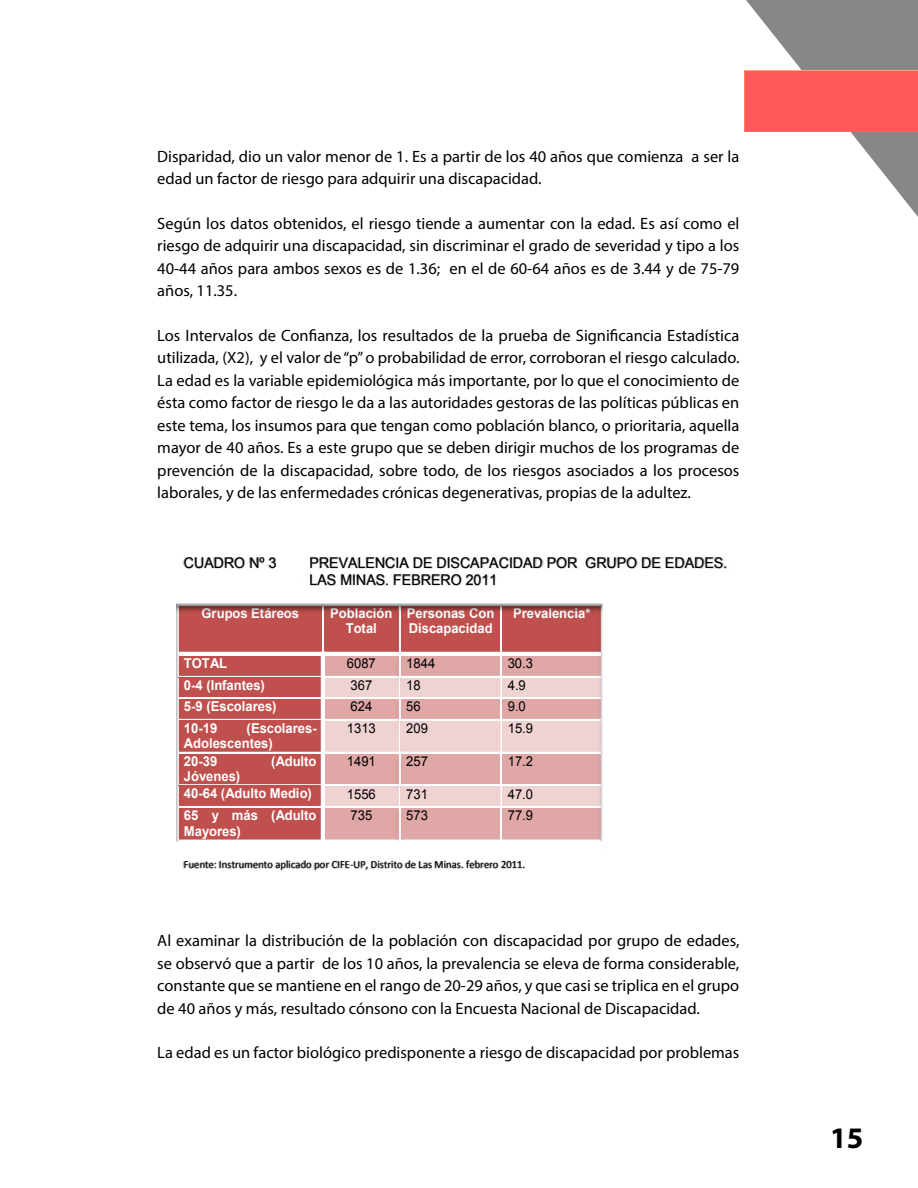
<style>
.page{position:relative;width:918px;height:1188px;background:#fff}
.page>*{position:absolute;margin:0;border:0;box-sizing:border-box;transform-origin:0 0}
.t1{font:700 29.85px "Myriad Pro";color:#000}
.t2{font:16.5px/22.4px "Myriad Pro";color:#000;text-align:justify}
.t3{font:14.85px/17.1px "Arial";color:#000;scale:.96 1}
.t4{font:700 13.65px/15.6px "Arial";color:#fff;scale:.96 1}
.t5{font:13.65px "Arial";color:#000;scale:.96 1}
.t6{font:11.1px "Calibri";color:#000;scale:.96 1}
</style>
<div class="page">
<svg style="left:744px;top:0;width:174px;height:217px"></svg>
<div style="left:744px;top:71px;width:174px;height:61px;background:#ff5959"></div>
<img style="left:177px;top:557px;width:550px;height:314px">
<p class="t2" style="left:157px;top:145px;width:584px">Disparidad, dio un valor menor de 1. Es a partir de los 40 años que comienza a ser la edad un factor de riesgo para adquirir una discapacidad.</p>
<p class="t2" style="left:157px;top:212px;width:584px">Según los datos obtenidos, el riesgo tiende a aumentar con la edad. Es así como el riesgo de adquirir una discapacidad, sin discriminar el grado de severidad y tipo a los 40-44 años para ambos sexos es de 1.36; en el de 60-64 años es de 3.44 y de 75-79 años, 11.35.</p>
<p class="t2" style="left:157px;top:324px;width:584px">Los Intervalos de Confianza, los resultados de la prueba de Significancia Estadística utilizada, (X2), y el valor de “p” o probabilidad de error, corroboran el riesgo calculado.<br>La edad es la variable epidemiológica más importante, por lo que el conocimiento de ésta como factor de riesgo le da a las autoridades gestoras de las políticas públicas en este tema, los insumos para que tengan como población blanco, o prioritaria, aquella mayor de 40 años. Es a este grupo que se deben dirigir muchos de los programas de prevención de la discapacidad, sobre todo, de los riesgos asociados a los procesos laborales, y de las enfermedades crónicas degenerativas, propias de la adultez.</p>
<p class="t3" style="left:184px;top:554px;width:98px">CUADRO Nº 3</p>
<p class="t3" style="left:310px;top:554px;width:437px">PREVALENCIA DE DISCAPACIDAD POR GRUPO DE EDADES.<br>LAS MINAS. FEBRERO 2011</p>
<p class="t4" style="left:201px;top:606px;width:103px">Grupos Etáreos</p>
<p class="t4" style="left:330px;top:606px;width:66px;text-align:center">Población<br>Total</p>
<p class="t4" style="left:407px;top:606px;width:93px">Personas Con<br>Discapacidad</p>
<p class="t4" style="left:513px;top:606px;width:82px">Prevalencia*</p>
<p class="t4" style="left:184px;top:656px;width:46px">TOTAL</p>
<p class="t5" style="left:347px;top:655px;width:32px">6087</p>
<p class="t5" style="left:406px;top:655px;width:32px">1844</p>
<p class="t5" style="left:508px;top:655px;width:28px">30.3</p>
<p class="t4" style="left:184px;top:678px;width:86px">0-4 (Infantes)</p>
<p class="t5" style="left:351px;top:676px;width:24px">367</p>
<p class="t5" style="left:406px;top:676px;width:17px">18</p>
<p class="t5" style="left:508px;top:676px;width:20px">4.9</p>
<p class="t4" style="left:184px;top:699px;width:98px">5-9 (Escolares)</p>
<p class="t5" style="left:351px;top:698px;width:24px">624</p>
<p class="t5" style="left:406px;top:698px;width:17px">56</p>
<p class="t5" style="left:508px;top:698px;width:20px">9.0</p>
<p class="t4" style="left:184px;top:721px;width:36px">10-19</p>
<p class="t4" style="left:184px;top:721px;width:140px;text-indent:63px">(Escolares-<br>Adolescentes)</p>
<p class="t5" style="left:347px;top:719px;width:32px">1313</p>
<p class="t5" style="left:406px;top:719px;width:24px">209</p>
<p class="t5" style="left:508px;top:719px;width:28px">15.9</p>
<p class="t4" style="left:184px;top:754px;width:36px">20-39</p>
<p class="t4" style="left:271px;top:754px;width:49px">(Adulto</p>
<p class="t4" style="left:184px;top:769px;width:60px">Jóvenes)</p>
<p class="t5" style="left:347px;top:752px;width:32px">1491</p>
<p class="t5" style="left:406px;top:752px;width:24px">257</p>
<p class="t5" style="left:508px;top:752px;width:28px">17.2</p>
<p class="t4" style="left:184px;top:786px;width:135px">40-64 (Adulto Medio)</p>
<p class="t5" style="left:347px;top:785px;width:32px">1556</p>
<p class="t5" style="left:406px;top:785px;width:24px">731</p>
<p class="t5" style="left:508px;top:785px;width:28px">47.0</p>
<p class="t4" style="left:184px;top:808px;width:140px">65 y más (Adulto<br>Mayores)</p>
<p class="t5" style="left:351px;top:806px;width:24px">735</p>
<p class="t5" style="left:406px;top:806px;width:24px">573</p>
<p class="t5" style="left:508px;top:806px;width:28px">77.9</p>
<p class="t6" style="left:184px;top:857px;width:357px">Fuente: Instrumento aplicado por CIFE-UP, Distrito de Las Minas. febrero 2011.</p>
<p class="t2" style="left:157px;top:929px;width:584px">Al examinar la distribución de la población con discapacidad por grupo de edades, se observó que a partir de los 10 años, la prevalencia se eleva de forma considerable, constante que se mantiene en el rango de 20-29 años, y que casi se triplica en el grupo de 40 años y más, resultado cónsono con la Encuesta Nacional de Discapacidad.</p>
<p class="t2" style="left:157px;top:1041px;width:584px">La edad es un factor biológico predisponente a riesgo de discapacidad por problemas</p>
<h1 class="t1" style="left:830px;top:1118px;width:35px">15</h1>
</div>
